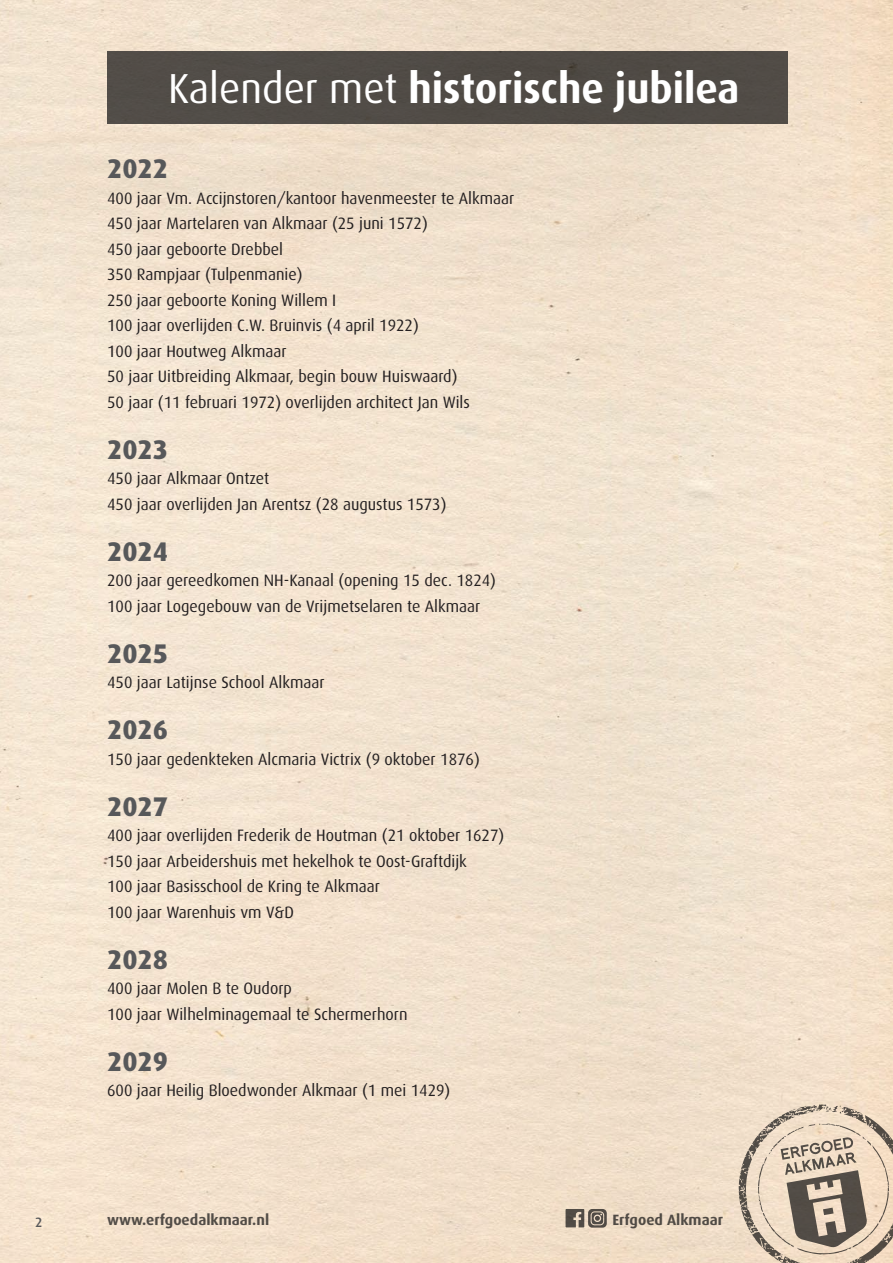
<style>
.page{position:relative;width:893px;height:1263px;background:#fff}
.page>*{position:absolute;margin:0;border:0;box-sizing:border-box;transform-origin:0 0}
.Kop_Diap_NB{font:700 42px "Dax";color:#fff}
.Body{font:800 27px "Dax";color:#57585a}
.Body-2{font:16.5px "Dax";color:#231f20}
.t1{font:700 14.85px "Dax";color:#57585a}
.Body-3{font:500 13.5px "Dax";color:#57585a}
.s1{font-weight:400}
</style>
<div class="page">
<img style="left:1px;top:0;width:892px;height:1263px">
<svg style="left:738px;top:1104px;width:155px;height:159px;background:#c9b8a5"></svg>
<svg style="left:566px;top:1209px;width:41px;height:18px"></svg>
<div style="left:107px;top:51px;width:680px;height:72px;background:#504c46"></div>
<p class="Kop_Diap_NB" style="left:168px;top:65px;width:573px"><span class="s1">Kalender met</span> historische jubilea</p>
<p class="Body" style="left:107px;top:153px;width:62px">2022</p>
<p class="Body-2" style="left:107px;top:189px;width:409px">400 jaar Vm. Accijnstoren/kantoor havenmeester te Alkmaar</p>
<p class="Body-2" style="left:107px;top:214px;width:322px">450 jaar Martelaren van Alkmaar (25 juni 1572)</p>
<p class="Body-2" style="left:107px;top:240px;width:177px">450 jaar geboorte Drebbel</p>
<p class="Body-2" style="left:107px;top:265px;width:197px">350 Rampjaar (Tulpenmanie)</p>
<p class="Body-2" style="left:107px;top:291px;width:231px">250 jaar geboorte Koning Willem I</p>
<p class="Body-2" style="left:107px;top:316px;width:313px">100 jaar overlijden C.W. Bruinvis (4 april 1922)</p>
<p class="Body-2" style="left:107px;top:342px;width:181px">100 jaar Houtweg Alkmaar</p>
<p class="Body-2" style="left:107px;top:367px;width:352px">50 jaar Uitbreiding Alkmaar, begin bouw Huiswaard)</p>
<p class="Body-2" style="left:107px;top:393px;width:364px">50 jaar (11 februari 1972) overlijden architect Jan Wils</p>
<p class="Body" style="left:107px;top:434px;width:62px">2023</p>
<p class="Body-2" style="left:107px;top:469px;width:164px">450 jaar Alkmaar Ontzet</p>
<p class="Body-2" style="left:107px;top:495px;width:341px">450 jaar overlijden Jan Arentsz (28 augustus 1573)</p>
<p class="Body" style="left:107px;top:536px;width:62px">2024</p>
<p class="Body-2" style="left:107px;top:571px;width:390px">200 jaar gereedkomen NH-Kanaal (opening 15 dec. 1824)</p>
<p class="Body-2" style="left:107px;top:597px;width:375px">100 jaar Logegebouw van de Vrijmetselaren te Alkmaar</p>
<p class="Body" style="left:107px;top:638px;width:62px">2025</p>
<p class="Body-2" style="left:107px;top:673px;width:219px">450 jaar Latijnse School Alkmaar</p>
<p class="Body" style="left:107px;top:714px;width:62px">2026</p>
<p class="Body-2" style="left:107px;top:750px;width:374px">150 jaar gedenkteken Alcmaria Victrix (9 oktober 1876)</p>
<p class="Body" style="left:107px;top:791px;width:62px">2027</p>
<p class="Body-2" style="left:107px;top:826px;width:399px">400 jaar overlijden Frederik de Houtman (21 oktober 1627)</p>
<p class="Body-2" style="left:107px;top:852px;width:361px">150 jaar Arbeidershuis met hekelhok te Oost-Graftdijk</p>
<p class="Body-2" style="left:107px;top:877px;width:274px">100 jaar Basisschool de Kring te Alkmaar</p>
<p class="Body-2" style="left:107px;top:903px;width:188px">100 jaar Warenhuis vm V&amp;D</p>
<p class="Body" style="left:107px;top:944px;width:62px">2028</p>
<p class="Body-2" style="left:107px;top:979px;width:186px">400 jaar Molen B te Oudorp</p>
<p class="Body-2" style="left:107px;top:1005px;width:302px">100 jaar Wilhelminagemaal te Schermerhorn</p>
<p class="Body" style="left:107px;top:1046px;width:62px">2029</p>
<p class="Body-2" style="left:107px;top:1081px;width:345px">600 jaar Heilig Bloedwonder Alkmaar (1 mei 1429)</p>
<p class="t1" style="left:107px;top:1211px;width:164px">www.erfgoedalkmaar.nl</p>
<p class="Body-3" style="left:35px;top:1214px;width:9px">2</p>
<p class="t1" style="left:612px;top:1211px;width:112px">Erfgoed Alkmaar</p>
</div>
